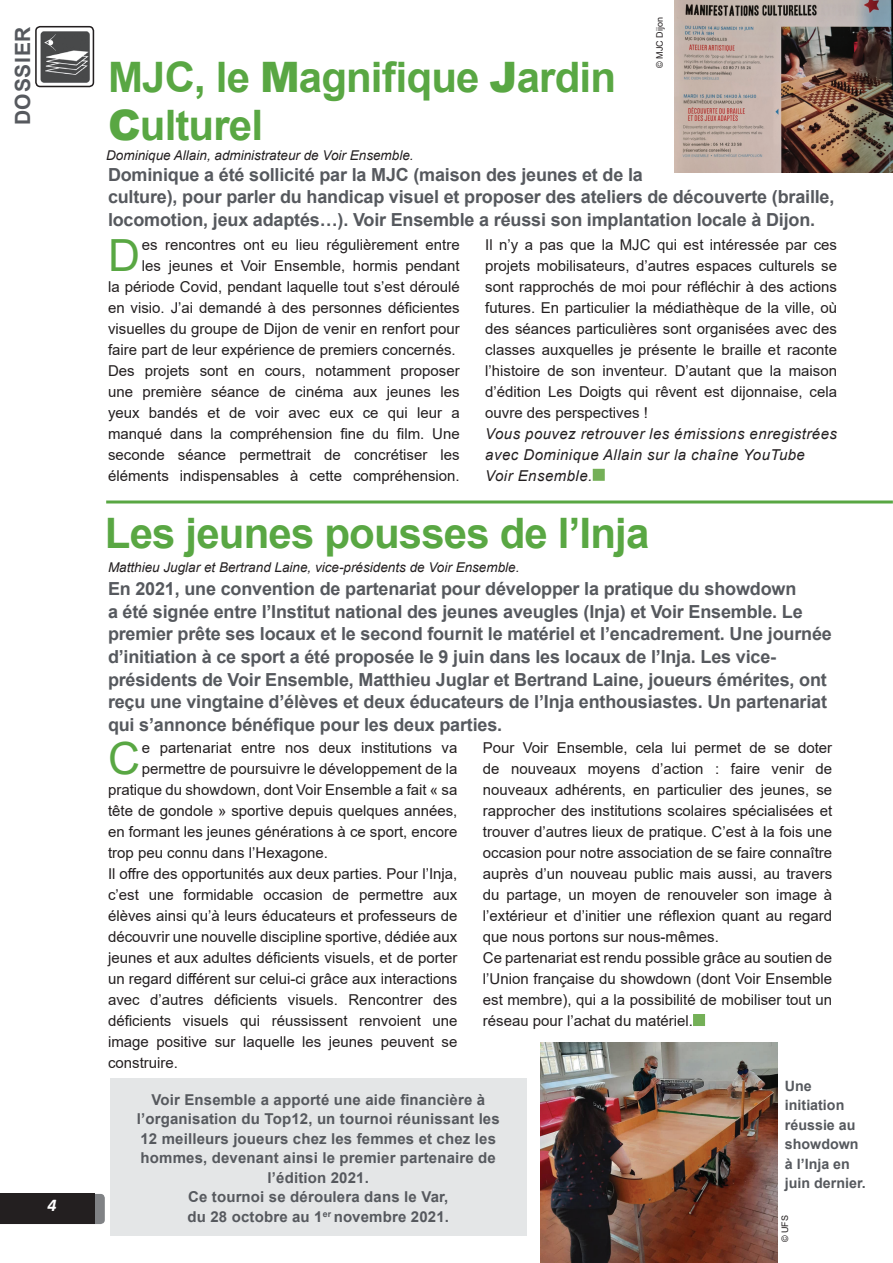
<style>
.page{position:relative;width:893px;height:1263px;background:#fff}
.page>*{position:absolute;margin:0;border:0;box-sizing:border-box;transform-origin:0 0}
.t1{font:44.4px "Arial";color:#59a743}
.t2{font:700 42px/48px "Arial";letter-spacing:-.02em;color:#59a743}
.t3{font:700 21px "Arial";letter-spacing:.035em;color:#56595e}
.t4{font:700 18px/22.5px "Arial";letter-spacing:-.01em;color:#56595e}
.t5{font:italic 700 18px "Calibri";color:#fff}
.t6{font:15px/21px "Arial";color:#231f20}
.t7{font:700 15px/19.5px "Arial";letter-spacing:.01em;color:#56595e;text-align:center}
.t8{font:italic 15px/21px "Arial";letter-spacing:.03em;color:#231f20}
.t9{font:700 14.25px/19.5px "Arial";color:#56595e}
.t10{font:italic 13.5px "Arial";color:#231f20}
.t11{font:9px "Arial";color:#231f20}
.s1{font-weight:900}
</style>
<div class="page">
<svg style="left:0;top:1194px;width:105px;height:30px"></svg>
<div style="left:0;top:1193px;width:94px;height:30px;background:#231f20"></div>
<img style="left:40px;top:31px;width:50px;height:52px">
<div style="left:35px;top:26px;width:59px;height:61px;border:2px solid #231f20;border-radius:4px"></div>
<div style="left:693px;top:1014px;width:12px;height:12px;background:#74b057"></div>
<div style="left:110px;top:1079px;width:416px;height:157px;background:#e4e6e7"></div>
<img style="left:540px;top:1043px;width:237px;height:219px">
<hr style="left:106px;top:500px;width:787px;height:3px;background:#59a743">
<div style="left:593px;top:469px;width:12px;height:12px;background:#74b057;border:1px solid #74b057"></div>
<img style="left:675px;top:0;width:218px;height:173px">
<h3 class="t3" style="left:8px;top:125px;width:100px;rotate:-90deg">Dossier</h3>
<p class="t5" style="left:48px;top:1192px;width:11px">4</p>
<h2 class="t2" style="left:108px;top:54px;width:510px">MJC, le <span class="s1">M</span>agnifique <span class="s1">J</span>ardin<br><span class="s1">C</span>ulturel</h2>
<p class="t10" style="left:106px;top:146px;width:309px">Dominique Allain, administrateur de Voir Ensemble.</p>
<p class="t11" style="left:653px;top:68px;width:52px;rotate:-90deg">© MJC Dijon</p>
<p class="t4" style="left:108px;top:163px;width:728px">Dominique a été sollicité par la MJC (maison des jeunes et de la<br>culture), pour parler du handicap visuel et proposer des ateliers de découverte (braille, locomotion, jeux adaptés…). Voir Ensemble a réussi son implantation locale à Dijon.</p>
<p class="t6" style="left:108px;top:234px;width:353px;text-align:right">es rencontres ont eu lieu régulièrement entre<br>les jeunes et Voir Ensemble, hormis pendant<br>la période Covid, pendant laquelle tout s’est déroulé en visio. J’ai demandé à des personnes déficientes visuelles du groupe de Dijon de venir en renfort pour faire part de leur expérience de premiers concernés.<br>Des projets sont en cours, notamment proposer une première séance de cinéma aux jeunes les yeux bandés et de voir avec eux ce qui leur a manqué dans la compréhension fine du film. Une seconde séance permettrait de concrétiser les éléments indispensables à cette compréhension.</p>
<p class="t6" style="left:485px;top:234px;width:353px;text-align:justify">Il n’y a pas que la MJC qui est intéressée par ces projets mobilisateurs, d’autres espaces culturels se sont rapprochés de moi pour réfléchir à des actions futures. En particulier la médiathèque de la ville, où des séances particulières sont organisées avec des classes auxquelles je présente le braille et raconte l’histoire de son inventeur. D’autant que la maison d’édition Les Doigts qui rêvent est dijonnaise, cela ouvre des perspectives !</p>
<h1 class="t1" style="left:108px;top:225px;width:34px">D</h1>
<p class="t8" style="left:485px;top:423px;width:353px">Vous pouvez retrouver les émissions enregistrées avec Dominique Allain sur la chaîne YouTube<br>Voir Ensemble.</p>
<h2 class="t2" style="left:105px;top:509px;width:546px">Les jeunes pousses de l’Inja</h2>
<p class="t10" style="left:108px;top:558px;width:413px">Matthieu Juglar et Bertrand Laine, vice-présidents de Voir Ensemble.</p>
<p class="t4" style="left:108px;top:578px;width:725px">En 2021, une convention de partenariat pour développer la pratique du showdown<br>a été signée entre l’Institut national des jeunes aveugles (Inja) et Voir Ensemble. Le premier prête ses locaux et le second fournit le matériel et l’encadrement. Une journée d’initiation à ce sport a été proposée le 9 juin dans les locaux de l’Inja. Les vice&shy;présidents de Voir Ensemble, Matthieu Juglar et Bertrand Laine, joueurs émérites, ont reçu une vingtaine d’élèves et deux éducateurs de l’Inja enthousiastes. Un partenariat qui s’annonce bénéfique pour les deux parties.</p>
<h1 class="t1" style="left:108px;top:728px;width:34px">C</h1>
<p class="t6" style="left:142px;top:737px;width:317px">e partenariat entre nos deux institutions va</p>
<p class="t6" style="left:142px;top:758px;width:317px">permettre de poursuivre le développement de la</p>
<p class="t6" style="left:108px;top:779px;width:351px">pratique du showdown, dont Voir Ensemble a fait « sa</p>
<p class="t6" style="left:108px;top:800px;width:351px">tête de gondole » sportive depuis quelques années,</p>
<p class="t6" style="left:108px;top:821px;width:351px">en formant les jeunes générations à ce sport, encore</p>
<p class="t6" style="left:108px;top:842px;width:222px">trop peu connu dans l’Hexagone.</p>
<p class="t6" style="left:108px;top:863px;width:351px">Il offre des opportunités aux deux parties. Pour l’Inja,</p>
<p class="t6" style="left:108px;top:884px;width:351px">c’est une formidable occasion de permettre aux</p>
<p class="t6" style="left:108px;top:905px;width:351px">élèves ainsi qu’à leurs éducateurs et professeurs de</p>
<p class="t6" style="left:108px;top:926px;width:351px">découvrir une nouvelle discipline sportive, dédiée aux</p>
<p class="t6" style="left:108px;top:947px;width:351px">jeunes et aux adultes déficients visuels, et de porter</p>
<p class="t6" style="left:108px;top:968px;width:351px">un regard différent sur celui-ci grâce aux interactions</p>
<p class="t6" style="left:108px;top:989px;width:351px">avec d’autres déficients visuels. Rencontrer des</p>
<p class="t6" style="left:108px;top:1010px;width:351px">déficients visuels qui réussissent renvoient une</p>
<p class="t6" style="left:108px;top:1031px;width:351px">image positive sur laquelle les jeunes peuvent se</p>
<p class="t6" style="left:108px;top:1052px;width:72px">construire.</p>
<p class="t6" style="left:483px;top:737px;width:351px">Pour Voir Ensemble, cela lui permet de se doter de nouveaux moyens d’action : faire venir de nouveaux adhérents, en particulier des jeunes, se rapprocher des institutions scolaires spécialisées et trouver d’autres lieux de pratique. C’est à la fois une occasion pour notre association de se faire connaître auprès d’un nouveau public mais aussi, au travers du partage, un moyen de renouveler son image à l’extérieur et d’initier une réflexion quant au regard que nous portons sur nous-mêmes.<br>Ce partenariat est rendu possible grâce au soutien de l’Union française du showdown (dont Voir Ensemble est membre), qui a la possibilité de mobiliser tout un réseau pour l’achat du matériel.</p>
<p class="t7" style="left:137px;top:1090px;width:364px">Voir Ensemble a apporté une aide financière à l’organisation du Top12, un tournoi réunissant les 12 meilleurs joueurs chez les femmes et chez les hommes, devenant ainsi le premier partenaire de l’édition 2021.<br>Ce tournoi se déroulera dans le Var,<br>du 28 octobre au 1<sup>er</sup> novembre 2021.</p>
<p class="t9" style="left:785px;top:1076px;width:82px">Une initiation réussie au showdown à l’Inja en juin dernier.</p>
<p class="t11" style="left:779px;top:1242px;width:29px;rotate:-90deg">© UFS</p>
</div>
